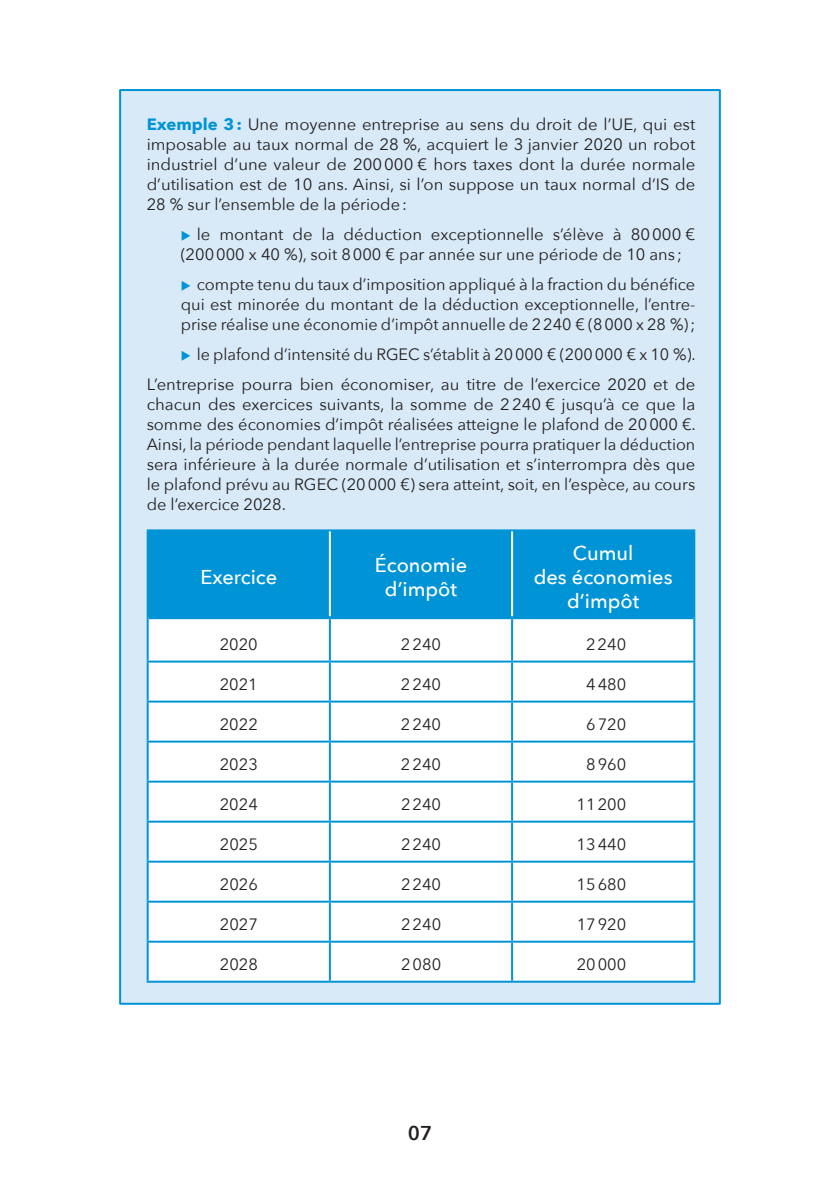
<style>
.page{position:relative;width:840px;height:1191px;background:#fff}
.page>*{position:absolute;margin:0;border:0;box-sizing:border-box;transform-origin:0 0}
.t1{font:500 20px/24px "Avenir Next";color:#fff;text-align:center}
.t2{font:600 20px "Avenir Next";color:#231f20}
.t3{font:16.4px/20px "Avenir Next";color:#231f20;text-align:justify}
.s1{font-weight:700;color:#0094d6}
</style>
<div class="page">
<div style="left:119px;top:89px;width:602px;height:916px;background:#d8e9f7"></div>
<div style="left:149px;top:531px;width:544px;height:85px;background:#0094d6"></div>
<svg style="left:149px;top:619px;width:544px;height:361px"></svg>
<hr style="left:147px;top:529px;width:183px;height:2px;background:#0094d6">
<hr style="left:330px;top:529px;width:182px;height:2px;background:#0094d6">
<hr style="left:512px;top:529px;width:183px;height:2px;background:#0094d6">
<hr style="left:147px;top:617px;width:2px;height:43px;background:#0094d6">
<hr style="left:329px;top:619px;width:2px;height:41px;background:#0094d6">
<hr style="left:511px;top:619px;width:2px;height:41px;background:#0094d6">
<hr style="left:693px;top:617px;width:2px;height:43px;background:#0094d6">
<hr style="left:147px;top:660px;width:183px;height:2px;background:#0094d6">
<hr style="left:147px;top:662px;width:2px;height:38px;background:#0094d6">
<hr style="left:330px;top:660px;width:182px;height:2px;background:#0094d6">
<hr style="left:329px;top:662px;width:2px;height:38px;background:#0094d6">
<hr style="left:512px;top:660px;width:183px;height:2px;background:#0094d6">
<hr style="left:511px;top:662px;width:2px;height:38px;background:#0094d6">
<hr style="left:693px;top:662px;width:2px;height:38px;background:#0094d6">
<hr style="left:147px;top:700px;width:183px;height:2px;background:#0094d6">
<hr style="left:147px;top:702px;width:2px;height:38px;background:#0094d6">
<hr style="left:330px;top:700px;width:182px;height:2px;background:#0094d6">
<hr style="left:329px;top:702px;width:2px;height:38px;background:#0094d6">
<hr style="left:512px;top:700px;width:183px;height:2px;background:#0094d6">
<hr style="left:511px;top:702px;width:2px;height:38px;background:#0094d6">
<hr style="left:693px;top:702px;width:2px;height:38px;background:#0094d6">
<hr style="left:147px;top:740px;width:183px;height:2px;background:#0094d6">
<hr style="left:147px;top:742px;width:2px;height:38px;background:#0094d6">
<hr style="left:330px;top:740px;width:182px;height:2px;background:#0094d6">
<hr style="left:329px;top:742px;width:2px;height:38px;background:#0094d6">
<hr style="left:512px;top:740px;width:183px;height:2px;background:#0094d6">
<hr style="left:511px;top:742px;width:2px;height:38px;background:#0094d6">
<hr style="left:693px;top:742px;width:2px;height:38px;background:#0094d6">
<hr style="left:147px;top:780px;width:183px;height:2px;background:#0094d6">
<hr style="left:147px;top:782px;width:2px;height:38px;background:#0094d6">
<hr style="left:330px;top:780px;width:182px;height:2px;background:#0094d6">
<hr style="left:329px;top:782px;width:2px;height:38px;background:#0094d6">
<hr style="left:512px;top:780px;width:183px;height:2px;background:#0094d6">
<hr style="left:511px;top:782px;width:2px;height:38px;background:#0094d6">
<hr style="left:693px;top:782px;width:2px;height:38px;background:#0094d6">
<hr style="left:147px;top:820px;width:183px;height:2px;background:#0094d6">
<hr style="left:147px;top:822px;width:2px;height:38px;background:#0094d6">
<hr style="left:330px;top:820px;width:182px;height:2px;background:#0094d6">
<hr style="left:329px;top:822px;width:2px;height:38px;background:#0094d6">
<hr style="left:512px;top:820px;width:183px;height:2px;background:#0094d6">
<hr style="left:511px;top:822px;width:2px;height:38px;background:#0094d6">
<hr style="left:693px;top:822px;width:2px;height:38px;background:#0094d6">
<hr style="left:147px;top:860px;width:183px;height:2px;background:#0094d6">
<hr style="left:147px;top:862px;width:2px;height:38px;background:#0094d6">
<hr style="left:330px;top:860px;width:182px;height:2px;background:#0094d6">
<hr style="left:329px;top:862px;width:2px;height:38px;background:#0094d6">
<hr style="left:512px;top:860px;width:183px;height:2px;background:#0094d6">
<hr style="left:511px;top:862px;width:2px;height:38px;background:#0094d6">
<hr style="left:693px;top:862px;width:2px;height:38px;background:#0094d6">
<hr style="left:147px;top:900px;width:183px;height:2px;background:#0094d6">
<hr style="left:147px;top:902px;width:2px;height:38px;background:#0094d6">
<hr style="left:330px;top:900px;width:182px;height:2px;background:#0094d6">
<hr style="left:329px;top:902px;width:2px;height:38px;background:#0094d6">
<hr style="left:512px;top:900px;width:183px;height:2px;background:#0094d6">
<hr style="left:511px;top:902px;width:2px;height:38px;background:#0094d6">
<hr style="left:693px;top:902px;width:2px;height:38px;background:#0094d6">
<hr style="left:147px;top:940px;width:183px;height:2px;background:#0094d6">
<hr style="left:147px;top:942px;width:2px;height:38px;background:#0094d6">
<hr style="left:330px;top:940px;width:182px;height:2px;background:#0094d6">
<hr style="left:329px;top:942px;width:2px;height:38px;background:#0094d6">
<hr style="left:512px;top:940px;width:183px;height:2px;background:#0094d6">
<hr style="left:511px;top:942px;width:2px;height:38px;background:#0094d6">
<hr style="left:693px;top:942px;width:2px;height:38px;background:#0094d6">
<hr style="left:147px;top:980px;width:183px;height:2px;background:#0094d6">
<hr style="left:330px;top:980px;width:182px;height:2px;background:#0094d6">
<hr style="left:512px;top:980px;width:183px;height:2px;background:#0094d6">
<hr style="left:149px;top:616px;width:181px;height:3px;background:#0094d6">
<hr style="left:330px;top:616px;width:182px;height:3px;background:#0094d6">
<hr style="left:512px;top:616px;width:181px;height:3px;background:#0094d6">
<hr style="left:329px;top:531px;width:2px;height:85px;background:#fff">
<hr style="left:511px;top:531px;width:2px;height:85px;background:#fff">
<hr style="left:147px;top:531px;width:2px;height:86px;background:#0094d6">
<hr style="left:693px;top:531px;width:2px;height:86px;background:#0094d6">
<svg style="left:182px;top:231px;width:8px;height:10px"></svg>
<svg style="left:182px;top:281px;width:8px;height:10px"></svg>
<svg style="left:182px;top:351px;width:8px;height:10px"></svg>
<p class="t3" style="left:147px;top:114px;width:550px"><span class="s1">Exemple 3:</span> Une moyenne entreprise au sens du droit de l’UE, qui est imposable au taux normal de 28 %, acquiert le 3 janvier 2020 un robot industriel d’une valeur de 200000 € hors taxes dont la durée normale d’utilisation est de 10 ans. Ainsi, si l’on suppose un taux normal d’IS de 28 % sur l’ensemble de la période:</p>
<p class="t3" style="left:181px;top:224px;width:516px;text-indent:16px">le montant de la déduction exceptionnelle s’élève à 80000 € (200000 x 40 %), soit 8000 € par année sur une période de 10 ans ;</p>
<p class="t3" style="left:181px;top:274px;width:516px;text-indent:16px">compte tenu du taux d’imposition appliqué à la fraction du bénéfice qui est minorée du montant de la déduction exceptionnelle, l’entre&shy;prise réalise une économie d’impôt annuelle de 2240 € (8000 x 28 %);</p>
<p class="t3" style="left:147px;top:339px;width:550px;line-height:30px;text-align:right">le plafond d’intensité du RGEC s’établit à 20000 € (200000 € x 10 %).<br>L’entreprise pourra bien économiser, au titre de l’exercice 2020 et de</p>
<p class="t3" style="left:147px;top:394px;width:550px">chacun des exercices suivants, la somme de 2240 € jusqu’à ce que la somme des économies d’impôt réalisées atteigne le plafond de 20000 €.<br>Ainsi, la période pendant laquelle l’entreprise pourra pratiquer la déduction sera inférieure à la durée normale d’utilisation et s’interrompra dès que le plafond prévu au RGEC (20000 €) sera atteint, soit, en l’espèce, au cours de l’exercice 2028.</p>
<p class="t1" style="left:200px;top:564px;width:78px">Exercice</p>
<p class="t1" style="left:374px;top:552px;width:94px">Économie d’impôt</p>
<p class="t1" style="left:533px;top:540px;width:140px">Cumul<br>des économies d’impôt</p>
<p class="t3" style="left:219px;top:634px;width:40px">2020</p>
<p class="t3" style="left:400px;top:634px;width:42px">2240</p>
<p class="t3" style="left:585px;top:634px;width:42px">2240</p>
<p class="t3" style="left:220px;top:674px;width:40px">2021</p>
<p class="t3" style="left:401px;top:674px;width:42px">2240</p>
<p class="t3" style="left:585px;top:674px;width:42px">4480</p>
<p class="t3" style="left:220px;top:714px;width:40px">2022</p>
<p class="t3" style="left:401px;top:714px;width:42px">2240</p>
<p class="t3" style="left:585px;top:714px;width:42px">6720</p>
<p class="t3" style="left:220px;top:754px;width:40px">2023</p>
<p class="t3" style="left:401px;top:754px;width:42px">2240</p>
<p class="t3" style="left:585px;top:754px;width:42px">8960</p>
<p class="t3" style="left:220px;top:794px;width:40px">2024</p>
<p class="t3" style="left:401px;top:794px;width:42px">2240</p>
<p class="t3" style="left:576px;top:794px;width:51px">11200</p>
<p class="t3" style="left:220px;top:834px;width:40px">2025</p>
<p class="t3" style="left:401px;top:834px;width:42px">2240</p>
<p class="t3" style="left:576px;top:834px;width:51px">13440</p>
<p class="t3" style="left:220px;top:874px;width:40px">2026</p>
<p class="t3" style="left:401px;top:874px;width:42px">2240</p>
<p class="t3" style="left:576px;top:874px;width:51px">15680</p>
<p class="t3" style="left:220px;top:914px;width:40px">2027</p>
<p class="t3" style="left:401px;top:914px;width:42px">2240</p>
<p class="t3" style="left:576px;top:914px;width:51px">17920</p>
<p class="t3" style="left:220px;top:954px;width:40px">2028</p>
<p class="t3" style="left:401px;top:954px;width:42px">2080</p>
<p class="t3" style="left:576px;top:954px;width:51px">20000</p>
<p class="t2" style="left:407px;top:1116px;width:26px">07</p>
</div>
